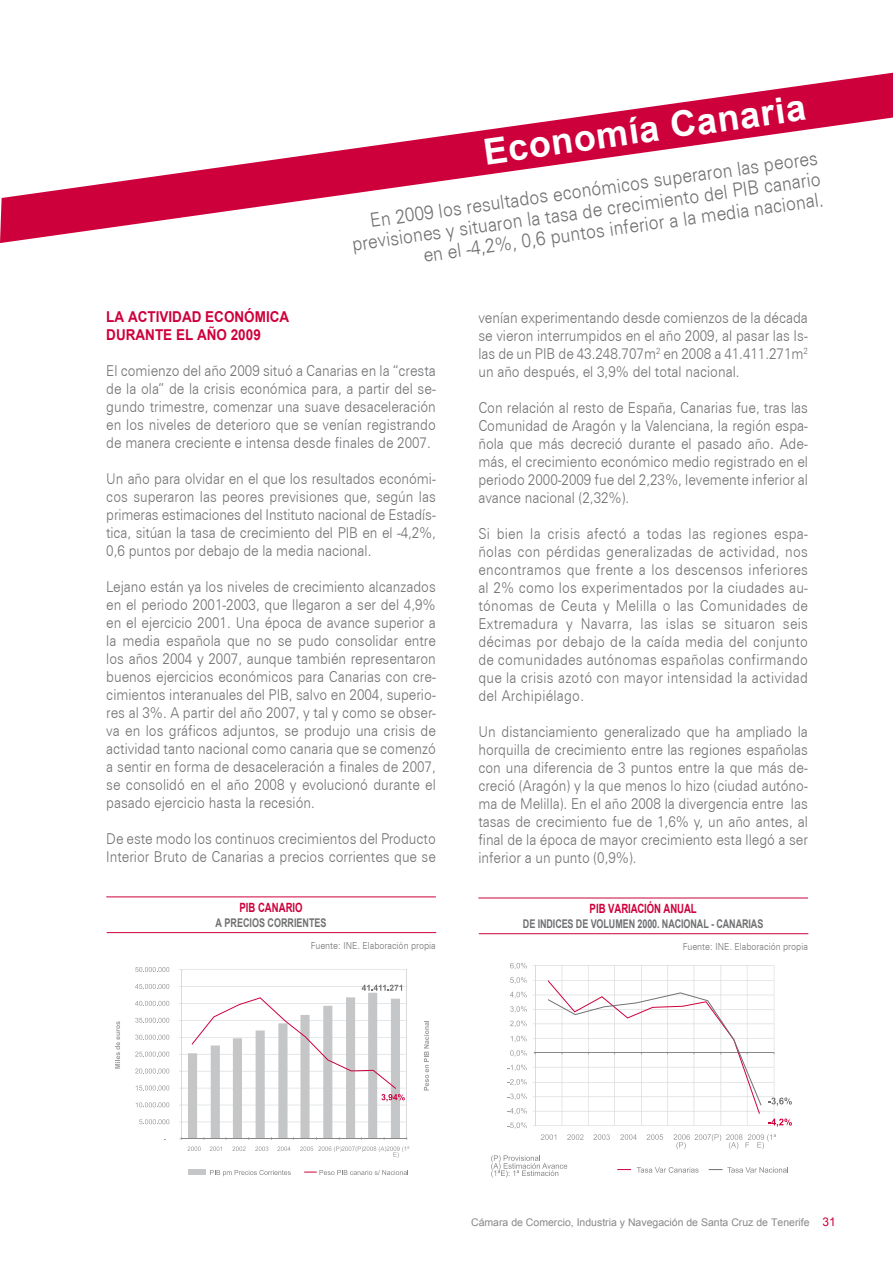
<style>
.page{position:relative;width:893px;height:1263px;background:#fff}
.page>*{position:absolute;margin:0;border:0;box-sizing:border-box;transform-origin:0 0}
.t1{font:700 36px "Arial";color:#fff}
.t2{font:300 19.5px/21px "Zurich BT";color:#707173;text-align:right;scale:.9 1}
.t3{font:300 15px/18px "Zurich BT";color:#707173;text-align:justify;scale:.9 1}
.t4{font:700 15px/18px "Arial";color:#ce003c;scale:.9 1}
.t5{font:700 12.75px "Arial";color:#ce003c;scale:.75 1}
.t6{font:700 12px "Arial";letter-spacing:-.01em;color:#707173;scale:.75 1}
.t7{font:10.5px "Arial";color:#878889}
.t8{font:300 9.75px "Zurich BT";color:#707173;scale:.9 1}
.s1{font-size:12px;color:#ce003c}
</style>
<div class="page">
<svg style="left:0;top:72px;width:893px;height:171px"></svg>
<hr style="left:478px;top:898px;width:330px;height:1px;background:#ce003c">
<hr style="left:479px;top:933px;width:329px;height:1px;background:#ce003c">
<hr style="left:106px;top:896px;width:330px;height:1px;background:#ce003c">
<hr style="left:107px;top:932px;width:329px;height:1px;background:#ce003c">
<hr style="left:181px;top:969px;width:226px;height:1px;background:#d9dadb">
<hr style="left:407px;top:969px;width:1px;height:169px;background:#d9dadb">
<hr style="left:181px;top:969px;width:1px;height:169px;background:#d9dadb">
<svg style="left:424px;top:1021px;width:5px;height:69px"></svg>
<svg style="left:115px;top:1021px;width:5px;height:47px"></svg>
<svg style="left:139px;top:1119px;width:30px;height:5px"></svg>
<svg style="left:136px;top:1102px;width:33px;height:5px"></svg>
<svg style="left:136px;top:1085px;width:33px;height:6px"></svg>
<svg style="left:135px;top:1068px;width:34px;height:6px"></svg>
<svg style="left:135px;top:1051px;width:34px;height:6px"></svg>
<svg style="left:135px;top:1035px;width:34px;height:5px"></svg>
<svg style="left:135px;top:1018px;width:34px;height:5px"></svg>
<svg style="left:135px;top:1001px;width:34px;height:5px"></svg>
<svg style="left:135px;top:984px;width:34px;height:5px"></svg>
<svg style="left:135px;top:967px;width:34px;height:5px"></svg>
<svg style="left:188px;top:1146px;width:13px;height:5px"></svg>
<svg style="left:210px;top:1146px;width:12px;height:5px"></svg>
<svg style="left:232px;top:1146px;width:14px;height:5px"></svg>
<svg style="left:255px;top:1146px;width:13px;height:5px"></svg>
<svg style="left:277px;top:1146px;width:13px;height:5px"></svg>
<svg style="left:300px;top:1146px;width:109px;height:12px"></svg>
<svg style="left:210px;top:1170px;width:81px;height:6px"></svg>
<svg style="left:304px;top:1170px;width:104px;height:5px"></svg>
<div style="left:189px;top:1169px;width:17px;height:6px;background:#c5c6c8"></div>
<svg style="left:179px;top:985px;width:229px;height:155px"></svg>
<hr style="left:535px;top:1125px;width:239px;height:1px;background:#d9dadb">
<hr style="left:535px;top:1111px;width:239px;height:1px;background:#d9dadb">
<hr style="left:535px;top:1096px;width:239px;height:1px;background:#d9dadb">
<hr style="left:535px;top:1082px;width:239px;height:1px;background:#d9dadb">
<hr style="left:535px;top:1067px;width:239px;height:1px;background:#d9dadb">
<hr style="left:535px;top:1038px;width:239px;height:1px;background:#d9dadb">
<hr style="left:535px;top:1023px;width:239px;height:1px;background:#d9dadb">
<hr style="left:535px;top:1009px;width:239px;height:1px;background:#d9dadb">
<hr style="left:535px;top:995px;width:239px;height:1px;background:#d9dadb">
<hr style="left:535px;top:980px;width:239px;height:1px;background:#d9dadb">
<hr style="left:535px;top:965px;width:239px;height:1px;background:#d9dadb">
<hr style="left:562px;top:965px;width:1px;height:160px;background:#d9dadb">
<hr style="left:588px;top:965px;width:1px;height:160px;background:#d9dadb">
<hr style="left:614px;top:965px;width:1px;height:160px;background:#d9dadb">
<hr style="left:641px;top:965px;width:1px;height:160px;background:#d9dadb">
<hr style="left:667px;top:965px;width:1px;height:160px;background:#d9dadb">
<hr style="left:694px;top:965px;width:1px;height:160px;background:#d9dadb">
<hr style="left:720px;top:965px;width:1px;height:160px;background:#d9dadb">
<hr style="left:747px;top:965px;width:1px;height:160px;background:#d9dadb">
<hr style="left:774px;top:965px;width:1px;height:160px;background:#d9dadb">
<hr style="left:535px;top:965px;width:1px;height:160px;background:#d9dadb">
<hr style="left:535px;top:1052px;width:239px;height:1px;background:#878889">
<svg style="left:768px;top:1118px;width:24px;height:9px"></svg>
<svg style="left:768px;top:1097px;width:24px;height:9px"></svg>
<svg style="left:507px;top:1122px;width:20px;height:7px"></svg>
<svg style="left:507px;top:1108px;width:20px;height:6px"></svg>
<svg style="left:507px;top:1093px;width:20px;height:7px"></svg>
<svg style="left:507px;top:1079px;width:20px;height:7px"></svg>
<svg style="left:507px;top:1064px;width:20px;height:7px"></svg>
<svg style="left:510px;top:1050px;width:17px;height:7px"></svg>
<svg style="left:511px;top:1036px;width:16px;height:6px"></svg>
<svg style="left:510px;top:1020px;width:17px;height:7px"></svg>
<svg style="left:510px;top:1006px;width:17px;height:7px"></svg>
<svg style="left:510px;top:992px;width:17px;height:6px"></svg>
<svg style="left:510px;top:977px;width:17px;height:7px"></svg>
<svg style="left:510px;top:963px;width:17px;height:6px"></svg>
<svg style="left:637px;top:1167px;width:62px;height:6px"></svg>
<svg style="left:491px;top:1155px;width:76px;height:22px"></svg>
<svg style="left:541px;top:1134px;width:15px;height:6px"></svg>
<svg style="left:567px;top:1134px;width:17px;height:6px"></svg>
<svg style="left:593px;top:1134px;width:17px;height:6px"></svg>
<svg style="left:620px;top:1134px;width:17px;height:6px"></svg>
<svg style="left:647px;top:1134px;width:16px;height:6px"></svg>
<svg style="left:673px;top:1134px;width:103px;height:15px"></svg>
<svg style="left:617px;top:1169px;width:14px;height:1px"></svg>
<svg style="left:709px;top:1167px;width:79px;height:6px"></svg>
<svg style="left:547px;top:979px;width:215px;height:136px"></svg>
<h1 class="t1" style="left:480px;top:129px;width:326px;rotate:-8deg">ECONOMÍA CANARIA</h1>
<h2 class="t2" style="left:348px;top:213px;width:527px;rotate:-8deg">En 2009 los resultados económicos superaron las peores previsiones y situaron la tasa de crecimiento del PIB canario en el -4,2%, 0,6 puntos inferior a la media nacional.</h2>
<p class="t4" style="left:106px;top:308px;width:205px">LA ACTIVIDAD ECONÓMICA<br>DURANTE EL AÑO 2009</p>
<p class="t3" style="left:106px;top:362px;width:368px">El comienzo del año 2009 situó a Canarias en la “cresta de la ola” de la crisis económica para, a partir del se&shy;gundo trimestre, comenzar una suave desaceleración en los niveles de deterioro que se venían registrando de manera creciente e intensa desde finales de 2007.</p>
<p class="t3" style="left:106px;top:470px;width:368px">Un año para olvidar en el que los resultados económi&shy;cos superaron las peores previsiones que, según las primeras estimaciones del Instituto nacional de Estadís&shy;tica, sitúan la tasa de crecimiento del PIB en el -4,2%, 0,6 puntos por debajo de la media nacional.</p>
<p class="t3" style="left:106px;top:578px;width:368px">Lejano están ya los niveles de crecimiento alcanzados en el periodo 2001-2003, que llegaron a ser del 4,9% en el ejercicio 2001. Una época de avance superior a la media española que no se pudo consolidar entre los años 2004 y 2007, aunque también representaron buenos ejercicios económicos para Canarias con cre&shy;cimientos interanuales del PIB, salvo en 2004, superio&shy;res al 3%. A partir del año 2007, y tal y como se obser&shy;va en los gráficos adjuntos, se produjo una crisis de actividad tanto nacional como canaria que se comenzó a sentir en forma de desaceleración a finales de 2007, se consolidó en el año 2008 y evolucionó durante el pasado ejercicio hasta la recesión.</p>
<p class="t3" style="left:106px;top:830px;width:368px">De este modo los continuos crecimientos del Producto<br>Interior Bruto de Canarias a precios corrientes que se</p>
<p class="t5" style="left:239px;top:899px;width:44px">PIB CANARIO</p>
<p class="t6" style="left:216px;top:915px;width:21px">A PRECIO</p>
<p class="t6" style="left:259px;top:915px;width:21px">S CORRIENTE</p>
<p class="t6" style="left:321px;top:915px;width:10px">S</p>
<p class="t8" style="left:311px;top:939px;width:140px">Fuente: INE. Elaboración propia</p>
<p class="t3" style="left:478px;top:308px;width:368px">venían experimentando desde comienzos de la década se vieron interrumpidos en el año 2009, al pasar las Is&shy;las de un PIB de 43.248.707m<sup>2</sup> en 2008 a 41.411.271m<sup>2 </sup>un año después, el 3,9% del total nacional.</p>
<p class="t3" style="left:478px;top:398px;width:368px">Con relación al resto de España, Canarias fue, tras las Comunidad de Aragón y la Valenciana, la región espa&shy;ñola que más decreció durante el pasado año. Ade&shy;más, el crecimiento económico medio registrado en el periodo 2000-2009 fue del 2,23%, levemente inferior al avance nacional (2,32%).</p>
<p class="t3" style="left:478px;top:524px;width:368px">Si bien la crisis afectó a todas las regiones espa&shy;ñolas con pérdidas generalizadas de actividad, nos encontramos que frente a los descensos inferiores al 2% como los experimentados por la ciudades au&shy;tónomas de Ceuta y Melilla o las Comunidades de Extremadura y Navarra, las islas se situaron seis décimas por debajo de la caída media del conjunto de comunidades autónomas españolas confirmando que la crisis azotó con mayor intensidad la actividad del Archipiélago.</p>
<p class="t3" style="left:478px;top:722px;width:368px">Un distanciamiento generalizado que ha ampliado la horquilla de crecimiento entre las regiones españolas con una diferencia de 3 puntos entre la que más de&shy;creció (Aragón) y la que menos lo hizo (ciudad autóno&shy;ma de Melilla). En el año 2008 la divergencia entre las tasas de crecimiento fue de 1,6% y, un año antes, al final de la época de mayor crecimiento esta llegó a ser inferior a un punto (0,9%).</p>
<p class="t5" style="left:590px;top:900px;width:42px">PIB VARIACIÓN</p>
<p class="t5" style="left:664px;top:900px;width:10px">ANUAL</p>
<p class="t6" style="left:523px;top:916px;width:28px">DE INDICE</p>
<p class="t6" style="left:568px;top:916px;width:48px">S DE VOLUMEN</p>
<p class="t6" style="left:637px;top:916px;width:50px">2000. NACIONAL</p>
<p class="t6" style="left:711px;top:916px;width:25px">- CANARIA</p>
<p class="t6" style="left:757px;top:916px;width:10px">S</p>
<p class="t8" style="left:683px;top:940px;width:140px">Fuente: INE. Elaboración propia</p>
<p class="t7" style="left:471px;top:1215px;width:366px">Cámara de Comercio, Industria y Navegación de Santa Cruz de Tenerife <span class="s1">31</span></p>
</div>
